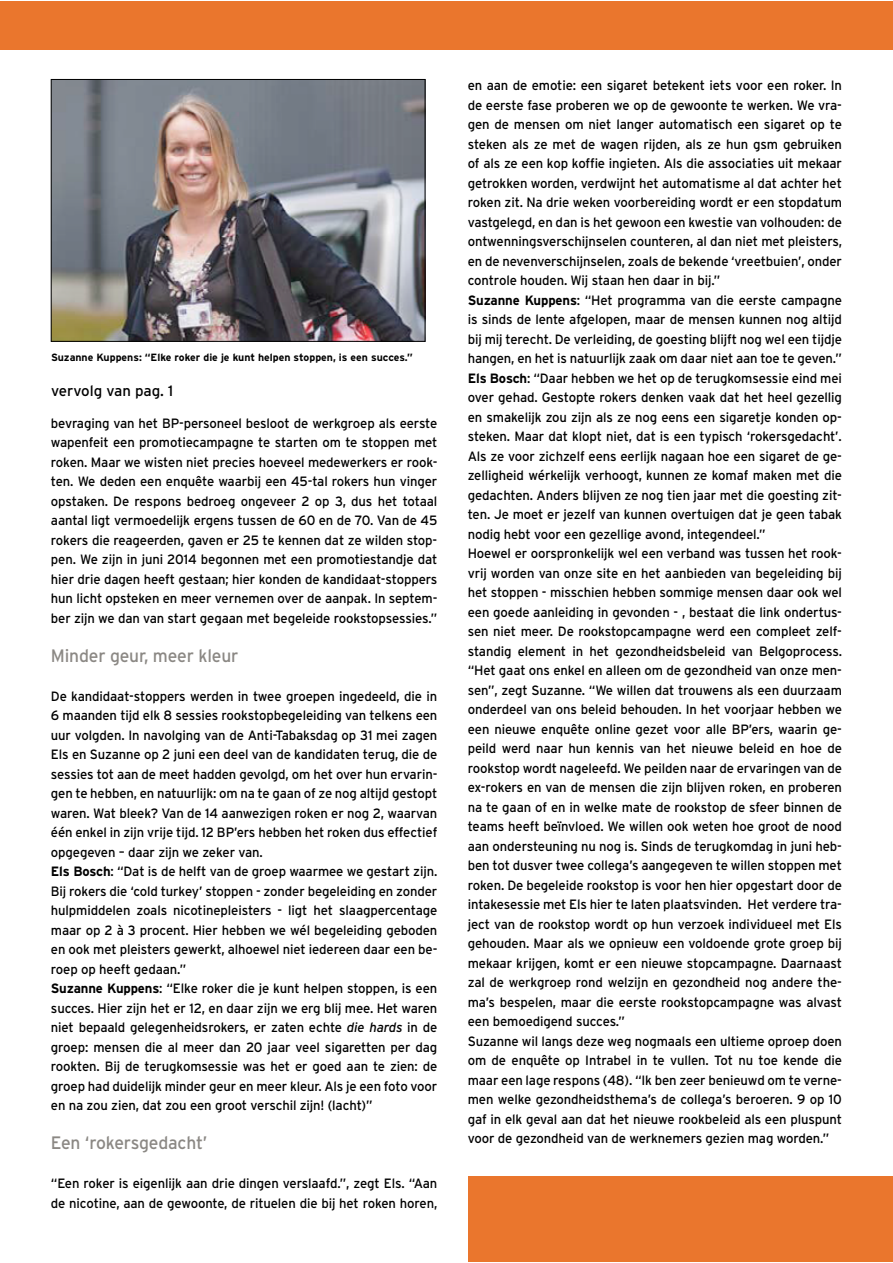
<style>
.page{position:relative;width:893px;height:1263px;background:#fff}
.page>*{position:absolute;margin:0;border:0;box-sizing:border-box;transform-origin:0 0}
.t1{font:18px "Interstate";letter-spacing:-.01em;color:#8b8884}
.t2{font:15px "Interstate";color:#000}
.t3{font:13.5px/19.5px "Interstate";letter-spacing:-.01em;color:#000}
.t4{font:700 10.5px "Interstate";color:#000}
.s1{font-weight:700}
.s2{font-style:italic}
</style>
<div class="page">
<div style="left:0;top:1px;width:892px;height:49px;background:#ea762d"></div>
<img style="left:53px;top:81px;width:370px;height:258px">
<div style="left:51px;top:79px;width:374px;height:262px;border:1px solid #000"></div>
<div style="left:468px;top:1176px;width:424px;height:85px;background:#ea762d"></div>
<p class="t4" style="left:51px;top:352px;width:363px">Suzanne Kuppens: “Elke roker die je kunt helpen stoppen, is een succes.”</p>
<p class="t2" style="left:51px;top:382px;width:124px">vervolg van pag. 1</p>
<p class="t3" style="left:51px;top:413px;width:388px;text-align:justify">bevraging van het BP-personeel besloot de werkgroep als eerste wapenfeit een promotiecampagne te starten om te stoppen met roken. Maar we wisten niet precies hoeveel medewerkers er rook&shy;ten. We deden een enquête waarbij een 45-tal rokers hun vinger opstaken. De respons bedroeg ongeveer 2 op 3, dus het totaal aantal ligt vermoedelijk ergens tussen de 60 en de 70. Van de 45 rokers die reageerden, gaven er 25 te kennen dat ze wilden stop&shy;pen. We zijn in juni 2014 begonnen met een promotiestandje dat hier drie dagen heeft gestaan; hier konden de kandidaat-stoppers hun licht opsteken en meer vernemen over de aanpak. In septem&shy;ber zijn we dan van start gegaan met begeleide rookstopsessies.”</p>
<h1 class="t1" style="left:51px;top:645px;width:189px">Minder geur, meer kleur</h1>
<p class="t3" style="left:51px;top:686px;width:388px">De kandidaat-stoppers werden in twee groepen ingedeeld, die in 6 maanden tijd elk 8 sessies rookstopbegeleiding van telkens een uur volgden. In navolging van de Anti-Tabaksdag op 31 mei zagen Els en Suzanne op 2 juni een deel van de kandidaten terug, die de sessies tot aan de meet hadden gevolgd, om het over hun ervarin&shy;gen te hebben, en natuurlijk: om na te gaan of ze nog altijd gestopt waren. Wat bleek? Van de 14 aanwezigen roken er nog 2, waarvan één enkel in zijn vrije tijd. 12 BP’ers hebben het roken dus effectief opgegeven – daar zijn we zeker van.<br><span class="s1">Els Bosch</span>: “Dat is de helft van de groep waarmee we gestart zijn.<br>Bij rokers die ‘cold turkey’ stoppen - zonder begeleiding en zonder hulpmiddelen zoals nicotinepleisters - ligt het slaagpercentage maar op 2 à 3 procent. Hier hebben we wél begeleiding geboden en ook met pleisters gewerkt, alhoewel niet iedereen daar een be&shy;roep op heeft gedaan.”<br><span class="s1">Suzanne Kuppens</span>: “Elke roker die je kunt helpen stoppen, is een succes. Hier zijn het er 12, en daar zijn we erg blij mee. Het waren niet bepaald gelegenheidsrokers, er zaten echte <span class="s2">die hards</span> in de groep: mensen die al meer dan 20 jaar veel sigaretten per dag rookten. Bij de terugkomsessie was het er goed aan te zien: de groep had duidelijk minder geur en meer kleur. Als je een foto voor en na zou zien, dat zou een groot verschil zijn! (lacht)”</p>
<h1 class="t1" style="left:51px;top:1133px;width:158px">Een ‘rokersgedacht’</h1>
<p class="t3" style="left:51px;top:1173px;width:388px">“Een roker is eigenlijk aan drie dingen verslaafd.”, zegt Els. “Aan de nicotine, aan de gewoonte, de rituelen die bij het roken horen,</p>
<p class="t3" style="left:468px;top:76px;width:376px">en aan de emotie: een sigaret betekent iets voor een roker. In de eerste fase proberen we op de gewoonte te werken. We vra&shy;gen de mensen om niet langer automatisch een sigaret op te steken als ze met de wagen rijden, als ze hun gsm gebruiken of als ze een kop koffie ingieten. Als die associaties uit mekaar getrokken worden, verdwijnt het automatisme al dat achter het roken zit. Na drie weken voorbereiding wordt er een stopdatum vastgelegd, en dan is het gewoon een kwestie van volhouden: de ontwenningsverschijnselen counteren, al dan niet met pleisters, en de nevenverschijnselen, zoals de bekende ‘vreetbuien’, onder controle houden. Wij staan hen daar in bij.”<br><span class="s1">Suzanne Kuppens</span>: “Het programma van die eerste campagne is sinds de lente afgelopen, maar de mensen kunnen nog altijd bij mij terecht. De verleiding, de goesting blijft nog wel een tijdje hangen, en het is natuurlijk zaak om daar niet aan toe te geven.” <span class="s1">Els Bosch</span>: “Daar hebben we het op de terugkomsessie eind mei over gehad. Gestopte rokers denken vaak dat het heel gezellig en smakelijk zou zijn als ze nog eens een sigaretje konden op&shy;steken. Maar dat klopt niet, dat is een typisch ‘rokersgedacht’.<br>Als ze voor zichzelf eens eerlijk nagaan hoe een sigaret de ge&shy;zelligheid wérkelijk verhoogt, kunnen ze komaf maken met die gedachten. Anders blijven ze nog tien jaar met die goesting zit&shy;ten. Je moet er jezelf van kunnen overtuigen dat je geen tabak nodig hebt voor een gezellige avond, integendeel.”<br>Hoewel er oorspronkelijk wel een verband was tussen het rook&shy;vrij worden van onze site en het aanbieden van begeleiding bij het stoppen - misschien hebben sommige mensen daar ook wel een goede aanleiding in gevonden - , bestaat die link ondertus&shy;sen niet meer. De rookstopcampagne werd een compleet zelf&shy;standig element in het gezondheidsbeleid van Belgoprocess. “Het gaat ons enkel en alleen om de gezondheid van onze men&shy;sen”, zegt Suzanne. “We willen dat trouwens als een duurzaam onderdeel van ons beleid behouden. In het voorjaar hebben we een nieuwe enquête online gezet voor alle BP’ers, waarin ge&shy;peild werd naar hun kennis van het nieuwe beleid en hoe de rookstop wordt nageleefd. We peilden naar de ervaringen van de ex-rokers en van de mensen die zijn blijven roken, en proberen na te gaan of en in welke mate de rookstop de sfeer binnen de teams heeft beïnvloed. We willen ook weten hoe groot de nood aan ondersteuning nu nog is. Sinds de terugkomdag in juni heb&shy;ben tot dusver twee collega’s aangegeven te willen stoppen met roken. De begeleide rookstop is voor hen hier opgestart door de intakesessie met Els hier te laten plaatsvinden. Het verdere tra&shy;ject van de rookstop wordt op hun verzoek individueel met Els gehouden. Maar als we opnieuw een voldoende grote groep bij mekaar krijgen, komt er een nieuwe stopcampagne. Daarnaast zal de werkgroep rond welzijn en gezondheid nog andere the&shy;ma’s bespelen, maar die eerste rookstopcampagne was alvast een bemoedigend succes.”<br>Suzanne wil langs deze weg nogmaals een ultieme oproep doen om de enquête op Intrabel in te vullen. Tot nu toe kende die maar een lage respons (48). “Ik ben zeer benieuwd om te verne&shy;men welke gezondheidsthema’s de collega’s beroeren. 9 op 10 gaf in elk geval aan dat het nieuwe rookbeleid als een pluspunt voor de gezondheid van de werknemers gezien mag worden.”</p>
</div>
